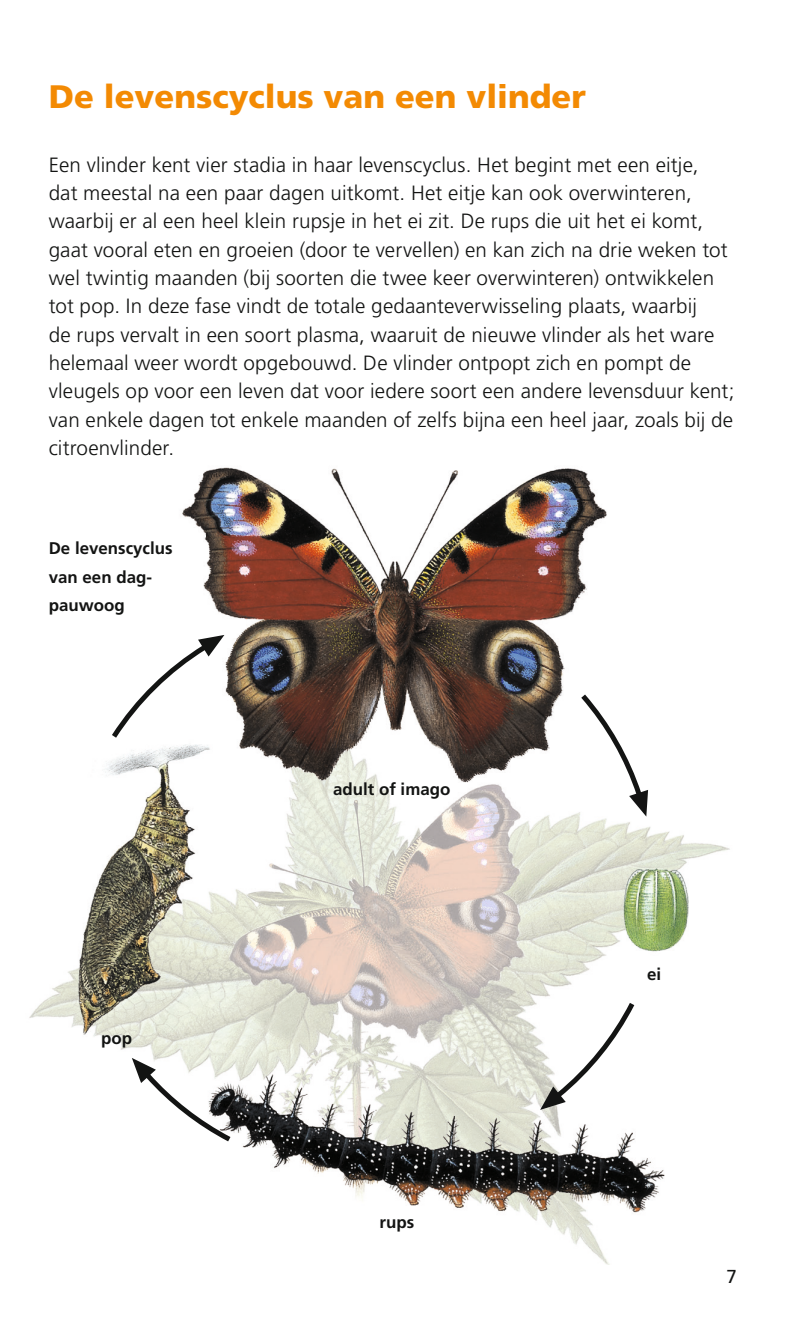
<style>
.page{position:relative;width:797px;height:1326px;background:#fff}
.page>*{position:absolute;margin:0;border:0;box-sizing:border-box;transform-origin:0 0}
.t1{font:900 32.5px "Frutiger LT";color:#f38a03}
.t2{font:300 20.5px/28.2px "Frutiger LT";letter-spacing:.005em;color:#131413}
.t3{font:18.75px "Frutiger";color:#131413}
.t4{font:700 17px/28.2px "Frutiger LT";color:#131413}
</style>
<div class="page">
<img style="left:29px;top:467px;width:701px;height:797px">
<svg style="left:575px;top:689px;width:72px;height:127px"></svg>
<svg style="left:107px;top:635px;width:117px;height:108px"></svg>
<svg style="left:132px;top:1058px;width:104px;height:87px"></svg>
<svg style="left:539px;top:997px;width:99px;height:112px"></svg>
<h1 class="t1" style="left:49px;top:77px;width:538px">De levenscyclus van een vlinder</h1>
<p class="t2" style="left:49px;top:151px;width:686px">Een vlinder kent vier stadia in haar levenscyclus. Het begint met een eitje,<br>dat meestal na een paar dagen uitkomt. Het eitje kan ook overwinteren, waarbij er al een heel klein rupsje in het ei zit. De rups die uit het ei komt, gaat vooral eten en groeien (door te vervellen) en kan zich na drie weken tot wel twintig maanden (bij soorten die twee keer overwinteren) ontwikkelen tot pop. In deze fase vindt de totale gedaanteverwisseling plaats, waarbij<br>de rups vervalt in een soort plasma, waaruit de nieuwe vlinder als het ware helemaal weer wordt opgebouwd. De vlinder ontpopt zich en pompt de vleugels op voor een leven dat voor iedere soort een andere levensduur kent; van enkele dagen tot enkele maanden of zelfs bijna een heel jaar, zoals bij de citroenvlinder.</p>
<p class="t4" style="left:49px;top:534px;width:125px">De levenscyclus van een dag&shy;pauwoog</p>
<p class="t4" style="left:101px;top:1023px;width:32px">pop</p>
<p class="t4" style="left:333px;top:775px;width:119px">adult of imago</p>
<p class="t4" style="left:379px;top:1207px;width:36px">rups</p>
<p class="t4" style="left:646px;top:959px;width:16px">ei</p>
<p class="t3" style="left:726px;top:1265px;width:12px">7</p>
</div>
